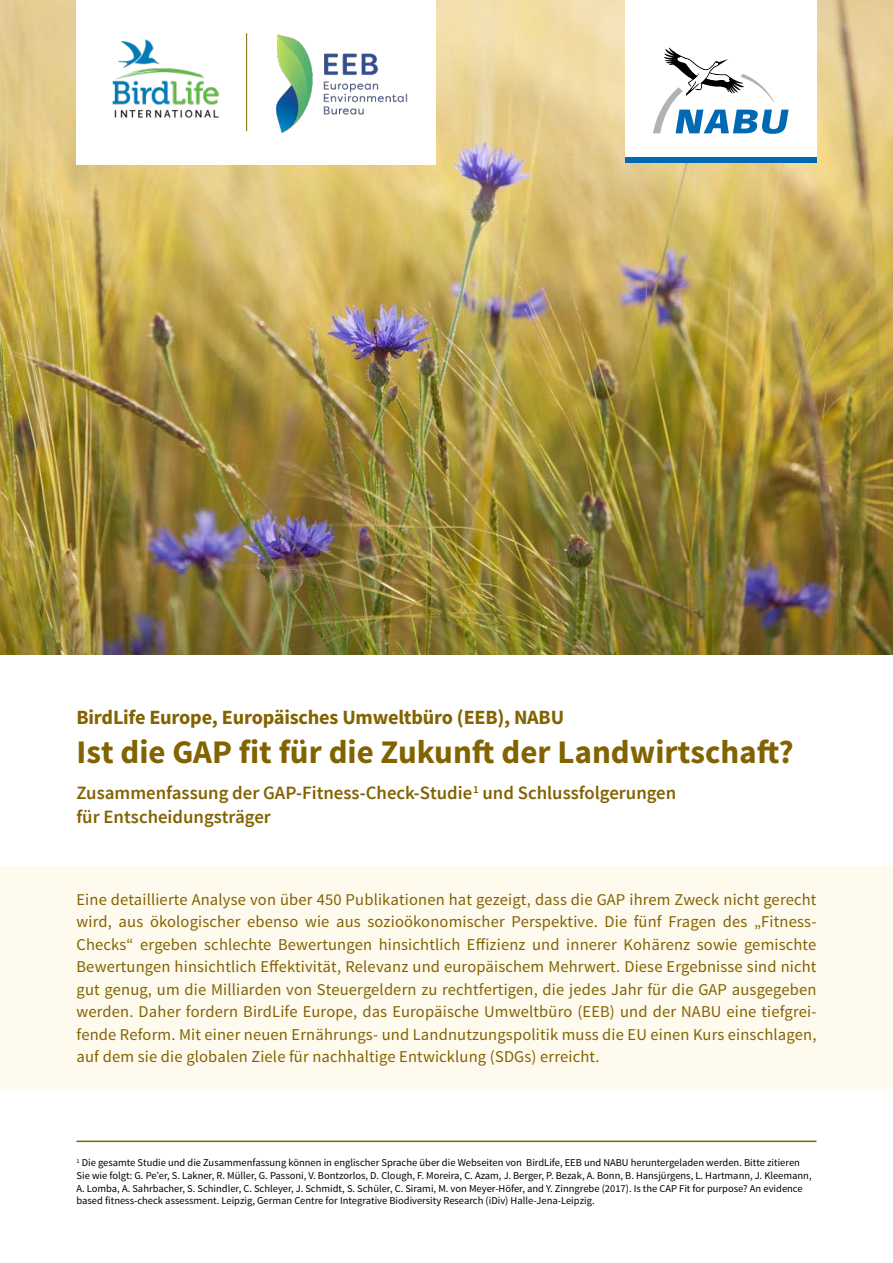
<style>
.page{position:relative;width:893px;height:1263px;background:#fff}
.page>*{position:absolute;margin:0;border:0;box-sizing:border-box;transform-origin:0 0}
.t1{font:700 33px "Source Sans Pro";color:#826300}
.t2{font:700 20.25px "Source Sans Pro";letter-spacing:-.01em;color:#826300}
.t3{font:600 18.75px/24px "Source Sans Pro";color:#826300}
.t4{font:16.5px/22.5px "Source Sans Pro";letter-spacing:.01em;color:#826300;text-align:justify}
.t5{font:10.5px/12.6px "Source Sans Pro";color:#000}
</style>
<div class="page">
<img style="left:0;top:540px;width:893px;height:115px">
<img style="left:0;top:0;width:893px;height:540px">
<div style="left:77px;top:0;width:359px;height:164px;background:#fff"></div>
<div style="left:0;top:866px;width:893px;height:223px;background:#fffaee"></div>
<img style="left:113px;top:39px;width:106px;height:79px">
<img style="left:276px;top:34px;width:132px;height:99px">
<div style="left:625px;top:0;width:191px;height:162px;background:#fff"></div>
<svg style="left:653px;top:47px;width:136px;height:87px"></svg>
<div style="left:625px;top:157px;width:191px;height:5px;background:#0069b4"></div>
<hr style="left:246px;top:33px;width:1px;height:98px;background:#826300">
<hr style="left:77px;top:1140px;width:739px;height:2px;background:#826300">
<p class="t2" style="left:77px;top:707px;width:489px">BirdLife Europe, Europäisches Umweltbüro (EEB), NABU</p>
<h1 class="t1" style="left:77px;top:735px;width:719px">Ist die GAP fit für die Zukunft der Landwirtschaft?</h1>
<p class="t3" style="left:77px;top:782px;width:601px">Zusammenfassung der GAP-Fitness-Check-Studie <sup>1</sup> und Schlussfolgerungen für Entscheidungsträger</p>
<p class="t4" style="left:77px;top:889px;width:741px">Eine detaillierte Analyse von über 450 Publikationen hat gezeigt, dass die GAP ihrem Zweck nicht gerecht wird, aus ökologischer ebenso wie aus sozioökonomischer Perspektive. Die fünf Fragen des „Fitness-Checks“ ergeben schlechte Bewertungen hinsichtlich Effizienz und innerer Kohärenz sowie gemischte Bewertungen hinsichtlich Effektivität, Relevanz und europäischem Mehrwert. Diese Ergebnisse sind nicht gut genug, um die Milliarden von Steuergeldern zu rechtfertigen, die jedes Jahr für die GAP ausgegeben werden. Daher fordern BirdLife Europe, das Europäische Umweltbüro (EEB) und der NABU eine tiefgrei&shy;fende Reform. Mit einer neuen Ernährungs- und Landnutzungspolitik muss die EU einen Kurs einschlagen, auf dem sie die globalen Ziele für nachhaltige Entwicklung (SDGs) erreicht.</p>
<p class="t5" style="left:77px;top:1157px;width:737px"><sup>1</sup> Die gesamte Studie und die Zusammenfassung können in englischer Sprache über die Webseiten von BirdLife, EEB und NABU heruntergeladen werden. Bitte zitieren Sie wie folgt: G. Pe’er, S. Lakner, R. Müller, G. Passoni, V. Bontzorlos, D. Clough, F. Moreira, C. Azam, J. Berger, P. Bezak, A. Bonn, B. Hansjürgens, L. Hartmann, J. Kleemann, A. Lomba, A. Sahrbacher, S. Schindler, C. Schleyer, J. Schmidt, S. Schüler, C. Sirami, M. von Meyer-Höfer, and Y. Zinngrebe (2017). Is the CAP Fit for purpose? An evidence based fitness-check assessment. Leipzig, German Centre for Integrative Biodiversity Research (iDiv) Halle-Jena-Leipzig.</p>
</div>
